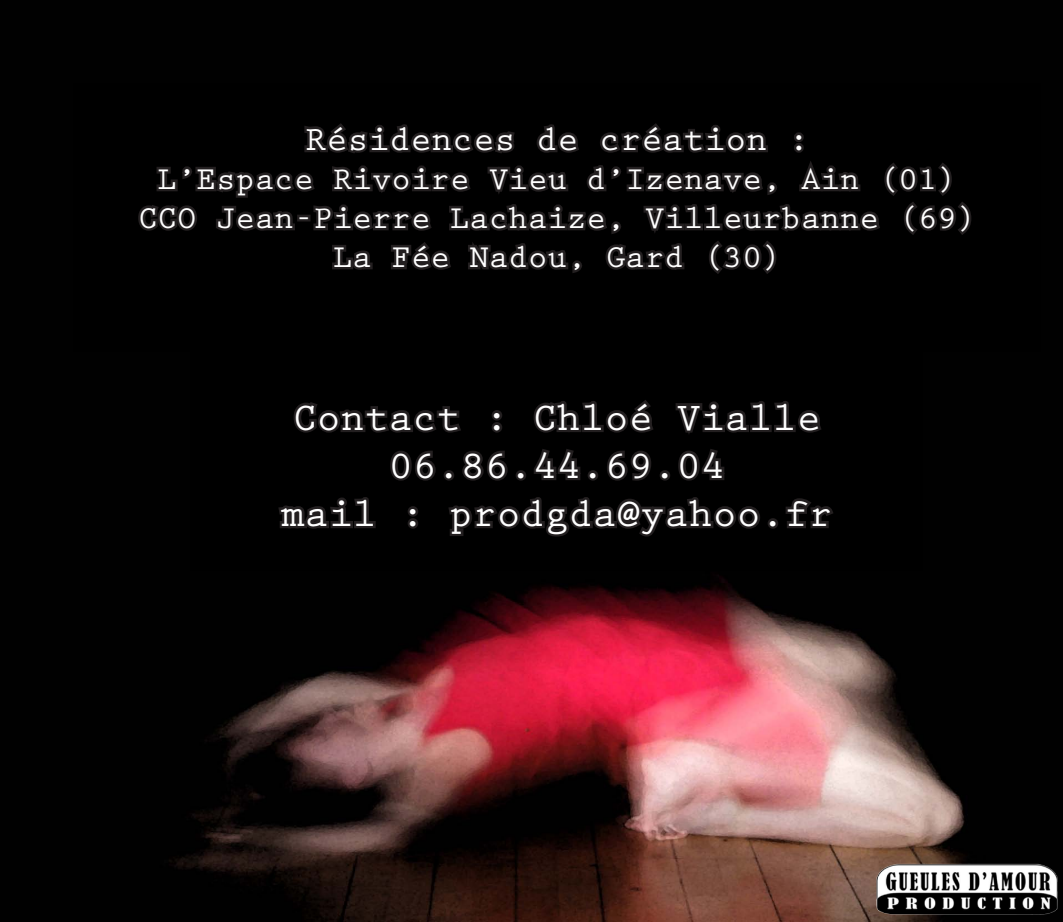
<style>
.page{position:relative;width:1063px;height:922px;background:#fff}
.page>*{position:absolute;margin:0;border:0;box-sizing:border-box;transform-origin:0 0}
.t1{font:700 40px/48px "Prestige Elite Std";color:#fff;text-align:center}
.t2{font:700 35px "Prestige Elite Std";color:#fff}
.t3{font:700 32.5px "Prestige Elite Std";color:#fff}
</style>
<div class="page">
<img style="left:0;top:0;width:1063px;height:921px">
<div style="left:191px;top:351px;width:732px;height:219px;background:#000"></div>
<svg style="left:293px;top:402px;width:168px;height:31px"></svg>
<div style="left:492px;top:422px;width:10px;height:10px;border:5px solid #231f20;border-radius:50%"></div>
<div style="left:492px;top:410px;width:10px;height:10px;border:5px solid #231f20;border-radius:50%"></div>
<svg style="left:533px;top:400px;width:120px;height:33px"></svg>
<svg style="left:390px;top:450px;width:46px;height:31px"></svg>
<div style="left:444px;top:470px;width:10px;height:10px;border:5px solid #231f20;border-radius:50%"></div>
<svg style="left:462px;top:450px;width:46px;height:31px"></svg>
<div style="left:516px;top:470px;width:10px;height:10px;border:5px solid #231f20;border-radius:50%"></div>
<svg style="left:534px;top:449px;width:47px;height:31px"></svg>
<div style="left:588px;top:470px;width:10px;height:10px;border:5px solid #231f20;border-radius:50%"></div>
<svg style="left:607px;top:450px;width:44px;height:31px"></svg>
<div style="left:660px;top:470px;width:10px;height:10px;border:5px solid #231f20;border-radius:50%"></div>
<svg style="left:675px;top:401px;width:146px;height:80px"></svg>
<svg style="left:278px;top:497px;width:98px;height:32px"></svg>
<div style="left:408px;top:518px;width:10px;height:10px;border:5px solid #231f20;border-radius:50%"></div>
<div style="left:408px;top:506px;width:10px;height:10px;border:5px solid #231f20;border-radius:50%"></div>
<svg style="left:445px;top:497px;width:318px;height:80px"></svg>
<div style="left:768px;top:518px;width:10px;height:10px;border:5px solid #231f20;border-radius:50%"></div>
<svg style="left:785px;top:498px;width:48px;height:30px"></svg>
<div style="left:74px;top:83px;width:967px;height:268px;background:#000"></div>
<svg style="left:138px;top:123px;width:834px;height:151px"></svg>
<img style="left:703px;top:806px;width:360px;height:115px">
<p class="t2" style="left:305px;top:120px;width:506px">Résidences de création :</p>
<p class="t3" style="left:158px;top:161px;width:801px">L’Espace Rivoire Vieu d’Izenave, Ain (01)</p>
<p class="t3" style="left:138px;top:200px;width:840px">CCO Jean-Pierre Lachaize, Villeurbanne (69)</p>
<p class="t3" style="left:333px;top:239px;width:450px">La Fée Nadou, Gard (30)</p>
<p class="t1" style="left:293px;top:394px;width:530px">Contact : Chloé Vialle<br>06.86.44.69.04</p>
<p class="t1" style="left:281px;top:490px;width:554px">mail : prodgda@yahoo.fr</p>
</div>
